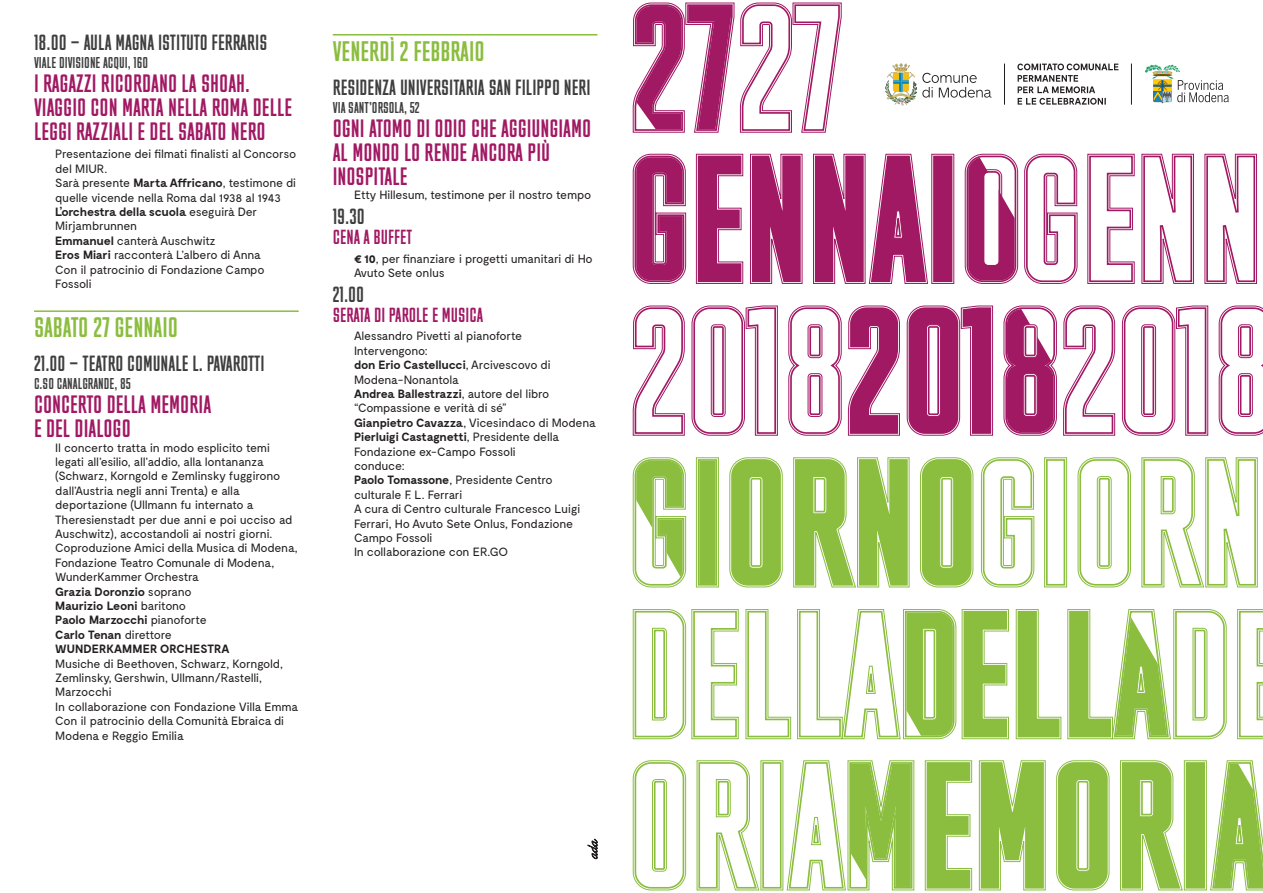
<style>
.page{position:relative;width:1263px;height:893px;background:#fff}
.page>*{position:absolute;margin:0;border:0;box-sizing:border-box;transform-origin:0 0}
.t1{font:27px "M Fred";color:#8bbd3f}
.t2{font:24px/24px "M Fred";color:#a11863}
.t3{font:21px "M Fred";color:#3e3e3f}
.t4{font:19.5px "M Fred";color:#a11863}
.t5{font:15px "M Fred";color:#3e3e3f}
.t6{font:12px/14.4px "Moderat";letter-spacing:-.025em;color:#231f20}
.s1{font-weight:700}
</style>
<div class="page">
<hr style="left:34px;top:310px;width:265px;height:2px;background:#8bbd3f">
<hr style="left:333px;top:34px;width:264px;height:2px;background:#8bbd3f">
<svg style="left:633px;top:457px;width:630px;height:434px"></svg>
<div style="left:1122px;top:306px;width:53px;height:129px;border:1px solid #a11863;border-radius:18px"></div>
<div style="left:1124px;top:307px;width:49px;height:127px;border:2px solid #a11863;border-radius:16px"></div>
<svg style="left:1176px;top:305px;width:32px;height:131px"></svg>
<svg style="left:1218px;top:305px;width:45px;height:131px"></svg>
<div style="left:1141px;top:324px;width:15px;height:93px;border:1px solid #a11863;border-radius:4px"></div>
<div style="left:1143px;top:326px;width:11px;height:89px;border:2px solid #a11863"></div>
<div style="left:1238px;top:374px;width:14px;height:42px;background:#fff;border-radius:4px"></div>
<div style="left:1238px;top:373px;width:14px;height:44px;border:1px solid #a11863;border-radius:4px"></div>
<div style="left:1240px;top:375px;width:11px;height:40px;border:2px solid #a11863"></div>
<div style="left:1238px;top:325px;width:14px;height:33px;background:#fff;border-radius:4px"></div>
<div style="left:1238px;top:324px;width:14px;height:34px;border:1px solid #a11863;border-radius:4px"></div>
<div style="left:1240px;top:326px;width:11px;height:30px;border:2px solid #a11863"></div>
<svg style="left:1141px;top:65px;width:116px;height:219px"></svg>
<svg style="left:633px;top:2px;width:502px;height:434px"></svg>
<img style="left:885px;top:63px;width:31px;height:42px">
<svg style="left:587px;top:838px;width:11px;height:21px"></svg>
<h3 class="t3" style="left:34px;top:31px;width:235px">18.00 — AULA MAGNA ISTITUTO FERRARIS</h3>
<p class="t5" style="left:34px;top:54px;width:116px">VIALE DIVISIONE ACQUI, 160</p>
<h2 class="t2" style="left:34px;top:72px;width:260px">I RAGAZZI RICORDANO LA SHOAH.<br>VIAGGIO CON MARTA NELLA ROMA DELLE<br>LEGGI RAZZIALI E DEL SABATO NERO</h2>
<p class="t6" style="left:55px;top:147px;width:242px">Presentazione dei filmati finalisti al Concorso del MIUR.<br>Sarà presente <span class="s1">Marta Affricano</span>, testimone di quelle vicende nella Roma dal 1938 al 1943<br><span class="s1">L’orchestra della scuola</span> eseguirà Der<br>Mirjambrunnen<br><span class="s1">Emmanuel</span> canterà Auschwitz<br><span class="s1">Eros Miari</span> racconterà L’albero di Anna<br>Con il patrocinio di Fondazione Campo<br>Fossoli</p>
<h1 class="t1" style="left:34px;top:313px;width:146px">SABATO 27 GENNAIO</h1>
<h3 class="t3" style="left:34px;top:352px;width:232px">21.00 — TEATRO COMUNALE L. PAVAROTTI</h3>
<p class="t5" style="left:34px;top:376px;width:98px">C.SO CANALGRANDE, 85</p>
<h2 class="t2" style="left:34px;top:393px;width:179px">CONCERTO DELLA MEMORIA<br>E DEL DIALOGO</h2>
<p class="t6" style="left:55px;top:441px;width:244px">Il concerto tratta in modo esplicito temi legati all’esilio, all’addio, alla lontananza (Schwarz, Korngold e Zemlinsky fuggirono dall’Austria negli anni Trenta) e alla deportazione (Ullmann fu internato a Theresienstadt per due anni e poi ucciso ad Auschwitz), accostandoli ai nostri giorni.<br>Coproduzione Amici della Musica di Modena, Fondazione Teatro Comunale di Modena, WunderKammer Orchestra<br><span class="s1">Grazia Doronzio</span> soprano<br><span class="s1">Maurizio Leoni</span> baritono<br><span class="s1">Paolo Marzocchi</span> pianoforte<br><span class="s1">Carlo Tenan</span> direttore<br><span class="s1">WUNDERKAMMER ORCHESTRA</span></p>
<p class="t6" style="left:55px;top:657px;width:245px">Musiche di Beethoven, Schwarz, Korngold, Zemlinsky, Gershwin, Ullmann/Rastelli, Marzocchi<br>In collaborazione con Fondazione Villa Emma Con il patrocinio della Comunità Ebraica di Modena e Reggio Emilia</p>
<h1 class="t1" style="left:333px;top:37px;width:154px">VENERDÌ 2 FEBBRAIO</h1>
<h3 class="t3" style="left:333px;top:76px;width:259px">RESIDENZA UNIVERSITARIA SAN FILIPPO NERI</h3>
<p class="t5" style="left:333px;top:99px;width:89px">VIA SANT’ORSOLA, 52</p>
<h2 class="t2" style="left:333px;top:117px;width:260px">OGNI ATOMO DI ODIO CHE AGGIUNGIAMO<br>AL MONDO LO RENDE ANCORA PIÙ<br>INOSPITALE</h2>
<p class="t6" style="left:354px;top:188px;width:239px">Etty Hillesum, testimone per il nostro tempo</p>
<h3 class="t3" style="left:333px;top:206px;width:34px">19.30</h3>
<h3 class="t4" style="left:333px;top:226px;width:81px">CENA A BUFFET</h3>
<p class="t6" style="left:354px;top:252px;width:240px"><span class="s1">€ 10</span>, per finanziare i progetti umanitari di Ho<br>Avuto Sete onlus</p>
<h3 class="t3" style="left:333px;top:283px;width:33px">21.00</h3>
<h3 class="t4" style="left:333px;top:304px;width:152px">SERATA DI PAROLE E MUSICA</h3>
<p class="t6" style="left:354px;top:329px;width:243px">Alessandro Pivetti al pianoforte<br>Intervengono:<br><span class="s1">don Erio Castellucci</span>, Arcivescovo di<br>Modena-Nonantola<br><span class="s1">Andrea Ballestrazzi</span>, autore del libro “Compassione e verità di sé”<br><span class="s1">Gianpietro Cavazza</span>, Vicesindaco di Modena<br><span class="s1">Pierluigi Castagnetti</span>, Presidente della<br>Fondazione ex-Campo Fossoli<br>conduce:<br><span class="s1">Paolo Tomassone</span>, Presidente Centro culturale F. L. Ferrari<br>A cura di Centro culturale Francesco Luigi<br>Ferrari, Ho Avuto Sete Onlus, Fondazione<br>Campo Fossoli<br>In collaborazione con ER.GO</p>
</div>
